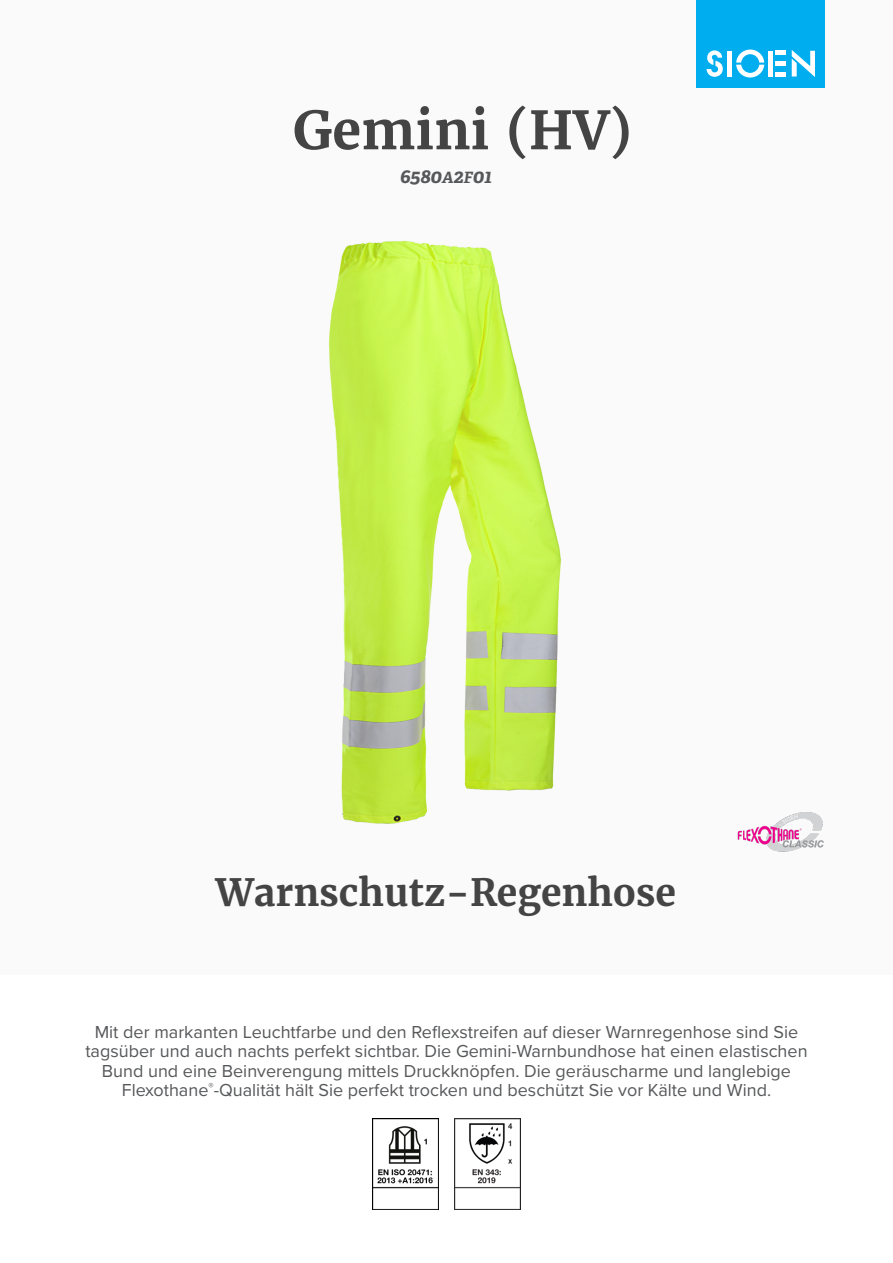
<style>
.page{position:relative;width:893px;height:1263px;background:#fff}
.page>*{position:absolute;margin:0;border:0;box-sizing:border-box;transform-origin:0 0}
.product_name{font:700 52.5px "Merriweather";color:#444}
.product_h2{font:700 37.5px "Merriweather";color:#444}
.product_ref{font:italic 700 19.5px "Adelle";color:#57585a}
.product_description{font:18px/19.5px "Proxima Nova";color:#57585a;text-align:center}
.s1{font-size:15.6px}
</style>
<div class="page">
<div style="left:0;top:0;width:893px;height:974px;background:#fafafa"></div>
<div style="left:697px;top:0;width:128px;height:88px;background:#00aeef"></div>
<svg style="left:707px;top:50px;width:16px;height:27px"></svg>
<svg style="left:736px;top:50px;width:28px;height:28px"></svg>
<div style="left:727px;top:51px;width:5px;height:26px;background:#fff"></div>
<div style="left:768px;top:51px;width:5px;height:26px;background:#fff"></div>
<div style="left:775px;top:72px;width:11px;height:5px;background:#fff"></div>
<div style="left:775px;top:61px;width:11px;height:5px;background:#fff"></div>
<hr style="left:775px;top:51px;width:11px;height:4px;background:#fff">
<svg style="left:792px;top:50px;width:23px;height:27px"></svg>
<img style="left:737px;top:812px;width:87px;height:40px">
<img style="left:372px;top:1118px;width:66px;height:92px">
<img style="left:454px;top:1118px;width:67px;height:92px">
<img style="left:329px;top:241px;width:232px;height:583px">
<p class="product_name" style="left:293px;top:97px;width:341px">Gemini (HV)</p>
<p class="product_ref" style="left:400px;top:164px;width:94px">6580<span class="s1">A</span>2<span class="s1">F</span>01</p>
<p class="product_h2" style="left:216px;top:868px;width:462px">Warnschutz-Regenhose</p>
<p class="product_description" style="left:85px;top:1021px;width:724px">Mit der markanten Leuchtfarbe und den Reflexstreifen auf dieser Warnregenhose sind Sie tagsüber und auch nachts perfekt sichtbar. Die Gemini-Warnbundhose hat einen elastischen Bund und eine Beinverengung mittels Druckknöpfen. Die geräuscharme und langlebige Flexothane<sup>®</sup>-Qualität hält Sie perfekt trocken und beschützt Sie vor Kälte und Wind.</p>
</div>
